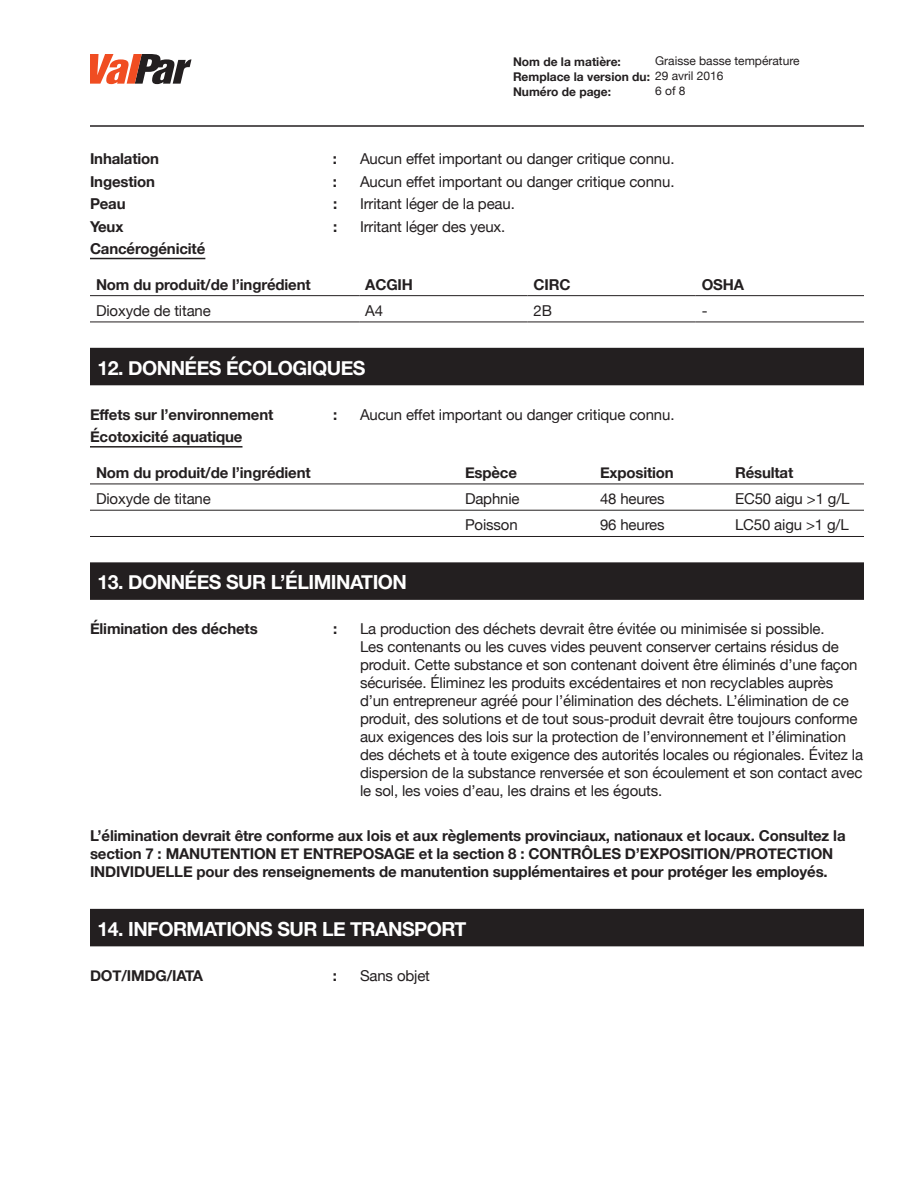
<style>
.page{position:relative;width:918px;height:1188px;background:#fff}
.page>*{position:absolute;margin:0;border:0;box-sizing:border-box;transform-origin:0 0}
.t1{font:700 19.5px "Helvetica Neue";letter-spacing:-.025em;color:#fff}
.t2{font:15px/18px "Helvetica Neue";letter-spacing:-.01em;color:#231f20}
.t3{font:700 15px/18px "Helvetica Neue";letter-spacing:-.01em;color:#231f20}
.t4{font:700 12px/15px "Helvetica Neue";color:#231f20}
.t5{font:12px "Helvetica Neue";color:#231f20}
.s1{font-weight:400}
</style>
<div class="page">
<svg style="left:90px;top:54px;width:101px;height:30px"></svg>
<hr style="left:90px;top:125px;width:774px;height:2px;background:#231f20">
<hr style="left:90px;top:258px;width:115px;height:1px;background:#231f20">
<div style="left:90px;top:348px;width:774px;height:37px;background:#231f20"></div>
<hr style="left:90px;top:446px;width:153px;height:2px;background:#231f20">
<div style="left:90px;top:562px;width:774px;height:38px;background:#231f20"></div>
<div style="left:90px;top:909px;width:774px;height:37px;background:#231f20"></div>
<hr style="left:90px;top:295px;width:269px;height:1px;background:#231f20">
<hr style="left:359px;top:295px;width:169px;height:1px;background:#231f20">
<hr style="left:528px;top:295px;width:168px;height:1px;background:#231f20">
<hr style="left:696px;top:295px;width:168px;height:1px;background:#231f20">
<hr style="left:90px;top:322px;width:269px;height:1px;background:#231f20">
<hr style="left:359px;top:322px;width:169px;height:1px;background:#231f20">
<hr style="left:528px;top:322px;width:168px;height:1px;background:#231f20">
<hr style="left:696px;top:322px;width:168px;height:1px;background:#231f20">
<hr style="left:90px;top:484px;width:369px;height:1px;background:#231f20">
<hr style="left:459px;top:484px;width:135px;height:1px;background:#231f20">
<hr style="left:594px;top:484px;width:135px;height:1px;background:#231f20">
<hr style="left:729px;top:484px;width:135px;height:1px;background:#231f20">
<hr style="left:90px;top:510px;width:369px;height:1px;background:#231f20">
<hr style="left:459px;top:510px;width:135px;height:1px;background:#231f20">
<hr style="left:594px;top:510px;width:135px;height:1px;background:#231f20">
<hr style="left:729px;top:510px;width:135px;height:1px;background:#231f20">
<hr style="left:90px;top:536px;width:369px;height:1px;background:#231f20">
<hr style="left:459px;top:536px;width:135px;height:1px;background:#231f20">
<hr style="left:594px;top:536px;width:135px;height:1px;background:#231f20">
<hr style="left:729px;top:536px;width:135px;height:1px;background:#231f20">
<p class="t5" style="left:655px;top:53px;width:146px">Graisse basse température</p>
<p class="t5" style="left:655px;top:83px;width:32px">6 of 8</p>
<p class="t4" style="left:513px;top:54px;width:212px">Nom de la matière:<br>Remplace la version du: <span class="s1">29 avril 2016<br></span>Numéro de page:</p>
<p class="t3" style="left:90px;top:150px;width:71px">Inhalation</p>
<p class="t3" style="left:333px;top:150px;width:6px">:</p>
<p class="t2" style="left:360px;top:151px;width:316px">Aucun effet important ou danger critique connu.</p>
<p class="t3" style="left:90px;top:173px;width:67px">Ingestion</p>
<p class="t3" style="left:333px;top:173px;width:6px">:</p>
<p class="t2" style="left:360px;top:173px;width:316px">Aucun effet important ou danger critique connu.</p>
<p class="t3" style="left:90px;top:195px;width:37px">Peau</p>
<p class="t3" style="left:333px;top:195px;width:6px">:</p>
<p class="t2" style="left:360px;top:196px;width:156px">Irritant léger de la peau.</p>
<p class="t3" style="left:90px;top:218px;width:35px">Yeux</p>
<p class="t3" style="left:333px;top:218px;width:6px">:</p>
<p class="t2" style="left:360px;top:218px;width:147px">Irritant léger des yeux.</p>
<p class="t3" style="left:90px;top:240px;width:117px">Cancérogénicité</p>
<p class="t3" style="left:96px;top:276px;width:216px">Nom du produit/de l’ingrédient</p>
<p class="t3" style="left:365px;top:276px;width:49px">ACGIH</p>
<p class="t3" style="left:534px;top:276px;width:39px">CIRC</p>
<p class="t3" style="left:702px;top:276px;width:44px">OSHA</p>
<p class="t2" style="left:96px;top:302px;width:116px">Dioxyde de titane</p>
<p class="t2" style="left:365px;top:302px;width:19px">A4</p>
<p class="t2" style="left:534px;top:302px;width:20px">2B</p>
<p class="t2" style="left:702px;top:302px;width:7px">-</p>
<h1 class="t1" style="left:98px;top:353px;width:270px">12. DONNÉES ÉCOLOGIQUES</h1>
<p class="t3" style="left:90px;top:406px;width:185px">Effets sur l’environnement</p>
<p class="t3" style="left:333px;top:406px;width:6px">:</p>
<p class="t2" style="left:360px;top:406px;width:316px">Aucun effet important ou danger critique connu.</p>
<p class="t3" style="left:90px;top:428px;width:154px">Écotoxicité aquatique</p>
<p class="t3" style="left:96px;top:464px;width:216px">Nom du produit/de l’ingrédient</p>
<p class="t3" style="left:465px;top:464px;width:54px">Espèce</p>
<p class="t3" style="left:600px;top:464px;width:75px">Exposition</p>
<p class="t3" style="left:735px;top:464px;width:60px">Résultat</p>
<p class="t2" style="left:96px;top:491px;width:116px">Dioxyde de titane</p>
<p class="t2" style="left:465px;top:491px;width:56px">Daphnie</p>
<p class="t2" style="left:600px;top:491px;width:66px">48 heures</p>
<p class="t2" style="left:735px;top:491px;width:116px">EC50 aigu &gt;1 g/L</p>
<p class="t2" style="left:465px;top:517px;width:54px">Poisson</p>
<p class="t2" style="left:600px;top:517px;width:66px">96 heures</p>
<p class="t2" style="left:735px;top:517px;width:115px">LC50 aigu &gt;1 g/L</p>
<h1 class="t1" style="left:98px;top:567px;width:311px">13. DONNÉES SUR L’ÉLIMINATION</h1>
<p class="t3" style="left:90px;top:620px;width:169px">Élimination des déchets</p>
<p class="t3" style="left:333px;top:620px;width:6px">:</p>
<p class="t2" style="left:360px;top:621px;width:505px">La production des déchets devrait être évitée ou minimisée si possible.<br>Les contenants ou les cuves vides peuvent conserver certains résidus de produit. Cette substance et son contenant doivent être éliminés d’une façon sécurisée. Éliminez les produits excédentaires et non recyclables auprès d’un entrepreneur agréé pour l’élimination des déchets. L’élimination de ce produit, des solutions et de tout sous-produit devrait être toujours conforme aux exigences des lois sur la protection de l’environnement et l’élimination des déchets et à toute exigence des autorités locales ou régionales. Évitez la dispersion de la substance renversée et son écoulement et son contact avec le sol, les voies d’eau, les drains et les égouts.</p>
<p class="t3" style="left:90px;top:827px;width:757px">L’élimination devrait être conforme aux lois et aux règlements provinciaux, nationaux et locaux. Consultez la section 7 : MANUTENTION ET ENTREPOSAGE et la section 8 : CONTRÔLES D’EXPOSITION/PROTECTION<br>INDIVIDUELLE pour des renseignements de manutention supplémentaires et pour protéger les employés.</p>
<h1 class="t1" style="left:98px;top:914px;width:371px">14. INFORMATIONS SUR LE TRANSPORT</h1>
<p class="t3" style="left:90px;top:967px;width:115px">DOT/IMDG/IATA</p>
<p class="t3" style="left:333px;top:967px;width:6px">:</p>
<p class="t2" style="left:360px;top:967px;width:72px">Sans objet</p>
</div>
